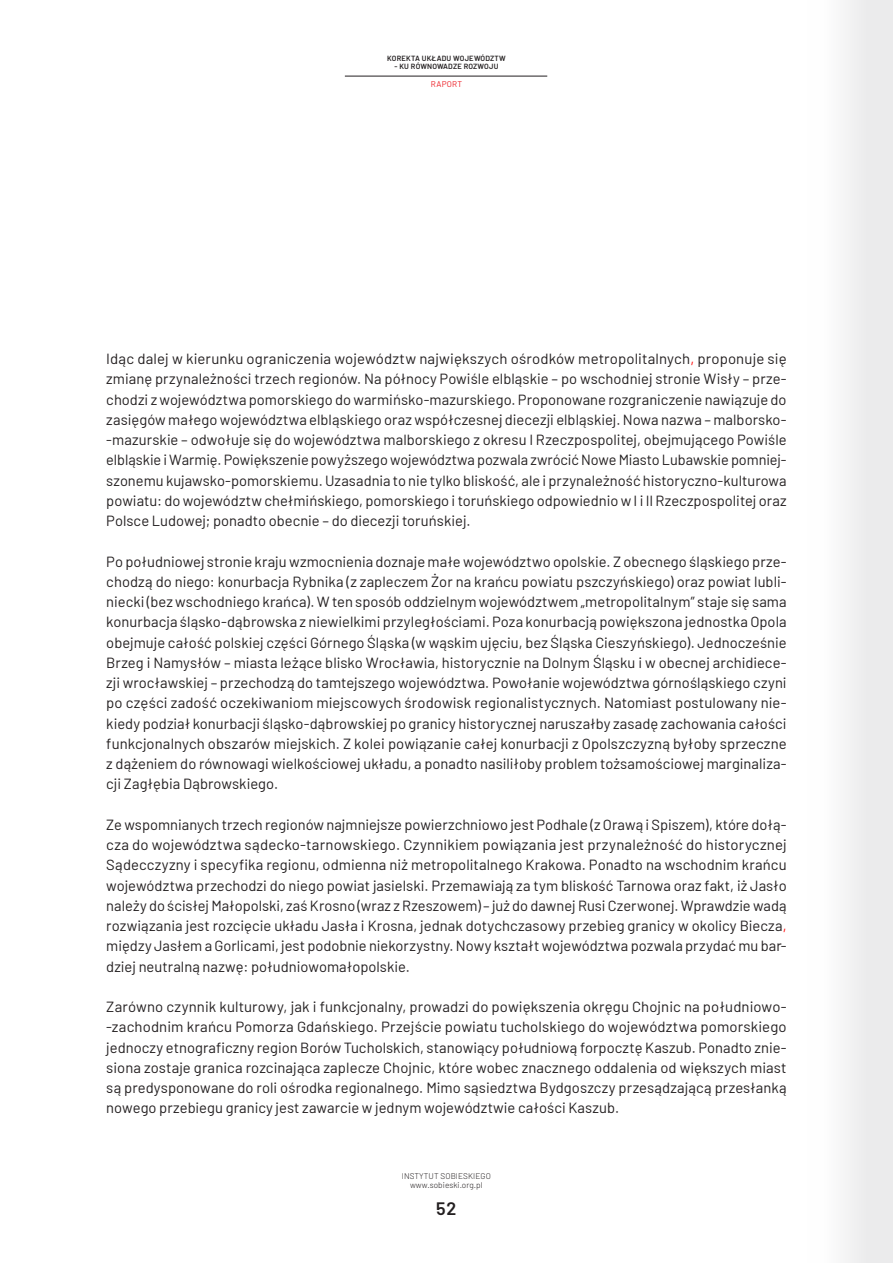
<style>
.page{position:relative;width:893px;height:1263px;background:#fff}
.page>*{position:absolute;margin:0;border:0;box-sizing:border-box;transform-origin:0 0}
.t1{font:600 18px "Barlow";color:#231f20}
.t2{font:14.7px/20.2px "Barlow";letter-spacing:.005em;color:#231f20;text-align:justify}
.t3{font:300 8.25px/9px "Barlow";letter-spacing:.01em;color:#231f20;text-align:center}
.t4{font:8.25px "Barlow";letter-spacing:.025em;color:#ed1d24}
.t5{font:600 7.5px "Barlow";letter-spacing:.025em;color:#231f20}
.s1{color:#f00}
</style>
<div class="page">
<div style="left:808px;top:0;width:85px;height:1263px;background:#f2f2f3"></div>
<hr style="left:345px;top:76px;width:202px;height:1px;background:#231f20">
<p class="t5" style="left:387px;top:53px;width:120px">KOREKTA UKŁADU WOJEWÓDZTW</p>
<p class="t5" style="left:394px;top:61px;width:105px">- KU RÓWNOWADZE ROZWOJU</p>
<p class="t4" style="left:431px;top:78px;width:33px">RAPORT</p>
<p class="t2" style="left:106px;top:348px;width:682px">Idąc dalej w kierunku ograniczenia województw największych ośrodków metropolitalnych<span class="s1">,</span> proponuje się zmianę przynależności trzech regionów. Na północy Powiśle elbląskie – po wschodniej stronie Wisły – prze&shy;chodzi z województwa pomorskiego do warmińsko-mazurskiego. Proponowane rozgraniczenie nawiązuje do zasięgów małego województwa elbląskiego oraz współczesnej diecezji elbląskiej. Nowa nazwa – malborsko--mazurskie – odwołuje się do województwa malborskiego z okresu I Rzeczpospolitej, obejmującego Powiśle elbląskie i Warmię. Powiększenie powyższego województwa pozwala zwrócić Nowe Miasto Lubawskie pomniej&shy;szonemu kujawsko-pomorskiemu. Uzasadnia to nie tylko bliskość, ale i przynależność historyczno-kulturowa powiatu: do województw chełmińskiego, pomorskiego i toruńskiego odpowiednio w I i II Rzeczpospolitej oraz Polsce Ludowej; ponadto obecnie – do diecezji toruńskiej.</p>
<p class="t2" style="left:106px;top:550px;width:682px">Po południowej stronie kraju wzmocnienia doznaje małe województwo opolskie. Z obecnego śląskiego prze&shy;chodzą do niego: konurbacja Rybnika (z zapleczem Żor na krańcu powiatu pszczyńskiego) oraz powiat lubli&shy;niecki (bez wschodniego krańca). W ten sposób oddzielnym województwem „metropolitalnym” staje się sama konurbacja śląsko-dąbrowska z niewielkimi przyległościami. Poza konurbacją powiększona jednostka Opola obejmuje całość polskiej części Górnego Śląska (w wąskim ujęciu, bez Śląska Cieszyńskiego). Jednocześnie Brzeg i Namysłów – miasta leżące blisko Wrocławia, historycznie na Dolnym Śląsku i w obecnej archidiece&shy;zji wrocławskiej – przechodzą do tamtejszego województwa. Powołanie województwa górnośląskiego czyni po części zadość oczekiwaniom miejscowych środowisk regionalistycznych. Natomiast postulowany nie&shy;kiedy podział konurbacji śląsko-dąbrowskiej po granicy historycznej naruszałby zasadę zachowania całości funkcjonalnych obszarów miejskich. Z kolei powiązanie całej konurbacji z Opolszczyzną byłoby sprzeczne z dążeniem do równowagi wielkościowej układu, a ponadto nasiliłoby problem tożsamościowej marginaliza&shy;cji Zagłębia Dąbrowskiego.</p>
<p class="t2" style="left:106px;top:813px;width:682px">Ze wspomnianych trzech regionów najmniejsze powierzchniowo jest Podhale (z Orawą i Spiszem), które dołą&shy;cza do województwa sądecko-tarnowskiego. Czynnikiem powiązania jest przynależność do historycznej Sądecczyzny i specyfika regionu, odmienna niż metropolitalnego Krakowa. Ponadto na wschodnim krańcu województwa przechodzi do niego powiat jasielski. Przemawiają za tym bliskość Tarnowa oraz fakt, iż Jasło należy do ścisłej Małopolski, zaś Krosno (wraz z Rzeszowem) – już do dawnej Rusi Czerwonej. Wprawdzie wadą rozwiązania jest rozcięcie układu Jasła i Krosna, jednak dotychczasowy przebieg granicy w okolicy Biecza<span class="s1">, </span>między Jasłem a Gorlicami, jest podobnie niekorzystny. Nowy kształt województwa pozwala przydać mu bar&shy;dziej neutralną nazwę: południowomałopolskie.</p>
<p class="t2" style="left:106px;top:996px;width:682px">Zarówno czynnik kulturowy, jak i funkcjonalny, prowadzi do powiększenia okręgu Chojnic na południowo--zachodnim krańcu Pomorza Gdańskiego. Przejście powiatu tucholskiego do województwa pomorskiego jednoczy etnograficzny region Borów Tucholskich, stanowiący południową forpocztę Kaszub. Ponadto znie&shy;siona zostaje granica rozcinająca zaplecze Chojnic, które wobec znacznego oddalenia od większych miast są predysponowane do roli ośrodka regionalnego. Mimo sąsiedztwa Bydgoszczy przesądzającą przesłanką nowego przebiegu granicy jest zawarcie w jednym województwie całości Kaszub.</p>
<p class="t3" style="left:402px;top:1171px;width:90px">INSTYTUT SOBIESKIEGO www.sobieski.org.pl</p>
<p class="t1" style="left:436px;top:1195px;width:22px">52</p>
</div>
